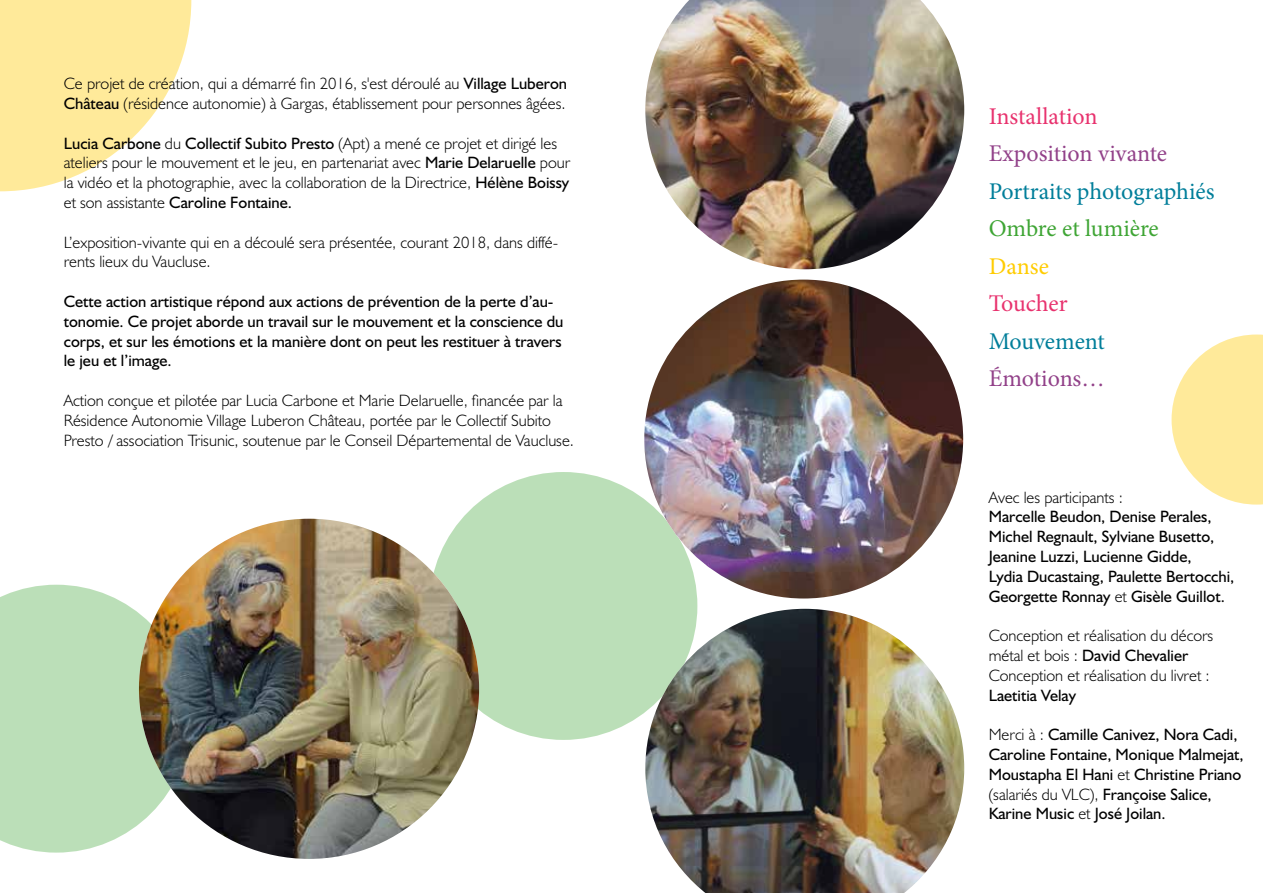
<style>
.page{position:relative;width:1263px;height:893px;background:#fff}
.page>*{position:absolute;margin:0;border:0;box-sizing:border-box;transform-origin:0 0}
.t1{font:24px "Minion Pro";letter-spacing:-.005em;color:#007e9a}
.t2{font:24px "Minion Pro";color:#924189}
.t3{font:24px "Minion Pro";letter-spacing:-.005em;color:#e8326e}
.t4{font:24px "Minion Pro";color:#3fa535}
.t5{font:24px "Minion Pro";color:#fc0}
.t6{font:300 16.5px/19.8px "Humanist 521 BT";color:#000}
.t7{font:16.5px/19.8px "Humanist 521 BT";color:#000}
.s1{font-weight:400}
.s2{font-weight:300}
</style>
<div class="page">
<svg style="left:0;top:585px;width:182px;height:268px;background:#c2e2c0"></svg>
<div style="left:429px;top:472px;width:268px;height:268px;background:#bbdfb8;border-radius:50%"></div>
<img style="left:645px;top:0;width:319px;height:269px">
<img style="left:644px;top:280px;width:319px;height:318px;border-radius:159px">
<svg style="left:0;top:0;width:191px;height:191px"></svg>
<svg style="left:1171px;top:334px;width:92px;height:171px"></svg>
<img style="left:645px;top:609px;width:319px;height:284px">
<img style="left:139px;top:519px;width:340px;height:340px;border-radius:170px">
<p class="t6" style="left:64px;top:73px;width:505px">Ce projet de création, qui a démarré fin 2016, s'est déroulé au <span class="s1">Village Luberon<br>Château</span> (résidence autonomie) à Gargas, établissement pour personnes âgées.</p>
<p class="t6" style="left:64px;top:133px;width:508px"><span class="s1">Lucia Carbone</span> du <span class="s1">Collectif Subito Presto</span> (Apt) a mené ce projet et dirigé les ateliers pour le mouvement et le jeu, en partenariat avec <span class="s1">Marie Delaruelle</span> pour la vidéo et la photographie, avec la collaboration de la Directrice, <span class="s1">Hélène Boissy </span>et son assistante <span class="s1">Caroline Fontaine.</span></p>
<p class="t6" style="left:64px;top:232px;width:496px">L’exposition-vivante qui en a découlé sera présentée, courant 2018, dans diffé&shy;rents lieux du Vaucluse.</p>
<p class="t7" style="left:64px;top:291px;width:501px">Cette action artistique répond aux actions de prévention de la perte d’au&shy;tonomie. Ce projet aborde un travail sur le mouvement et la conscience du corps, et sur les émotions et la manière dont on peut les restituer à travers le jeu et l’image.</p>
<p class="t6" style="left:64px;top:390px;width:512px">Action conçue et pilotée par Lucia Carbone et Marie Delaruelle, financée par la<br>Résidence Autonomie Village Luberon Château, portée par le Collectif Subito<br>Presto / association Trisunic, soutenue par le Conseil Départemental de Vaucluse.</p>
<h1 class="t3" style="left:989px;top:100px;width:110px">Installation</h1>
<h1 class="t2" style="left:989px;top:137px;width:180px">Exposition vivante</h1>
<h1 class="t1" style="left:989px;top:175px;width:227px">Portraits photographiés</h1>
<h1 class="t4" style="left:989px;top:212px;width:172px">Ombre et lumière</h1>
<h1 class="t5" style="left:989px;top:250px;width:62px">Danse</h1>
<h1 class="t3" style="left:989px;top:287px;width:81px">Toucher</h1>
<h1 class="t1" style="left:989px;top:325px;width:118px">Mouvement</h1>
<h1 class="t2" style="left:989px;top:362px;width:118px">Émotions…</h1>
<p class="t6" style="left:989px;top:487px;width:136px">Avec les participants :</p>
<p class="t7" style="left:989px;top:507px;width:247px">Marcelle Beudon, Denise Perales, Michel Regnault, Sylviane Busetto, Jeanine Luzzi, Lucienne Gidde,<br>Lydia Ducastaing, Paulette Bertocchi, Georgette Ronnay <span class="s2">et</span> Gisèle Guillot.</p>
<p class="t6" style="left:989px;top:625px;width:226px">Conception et réalisation du décors métal et bois : <span class="s1">David Chevalier<br></span>Conception et réalisation du livret :</p>
<p class="t7" style="left:989px;top:685px;width:89px">Laetitia Velay</p>
<p class="t7" style="left:989px;top:724px;width:257px"><span class="s2">Merci à :</span> Camille Canivez, Nora Cadi, Caroline Fontaine, Monique Malmejat, Moustapha El Hani <span class="s2">et</span> Christine Priano <span class="s2">(salariés du VLC),</span> Françoise Salice, Karine Music <span class="s2">et</span> José Joilan.</p>
</div>
